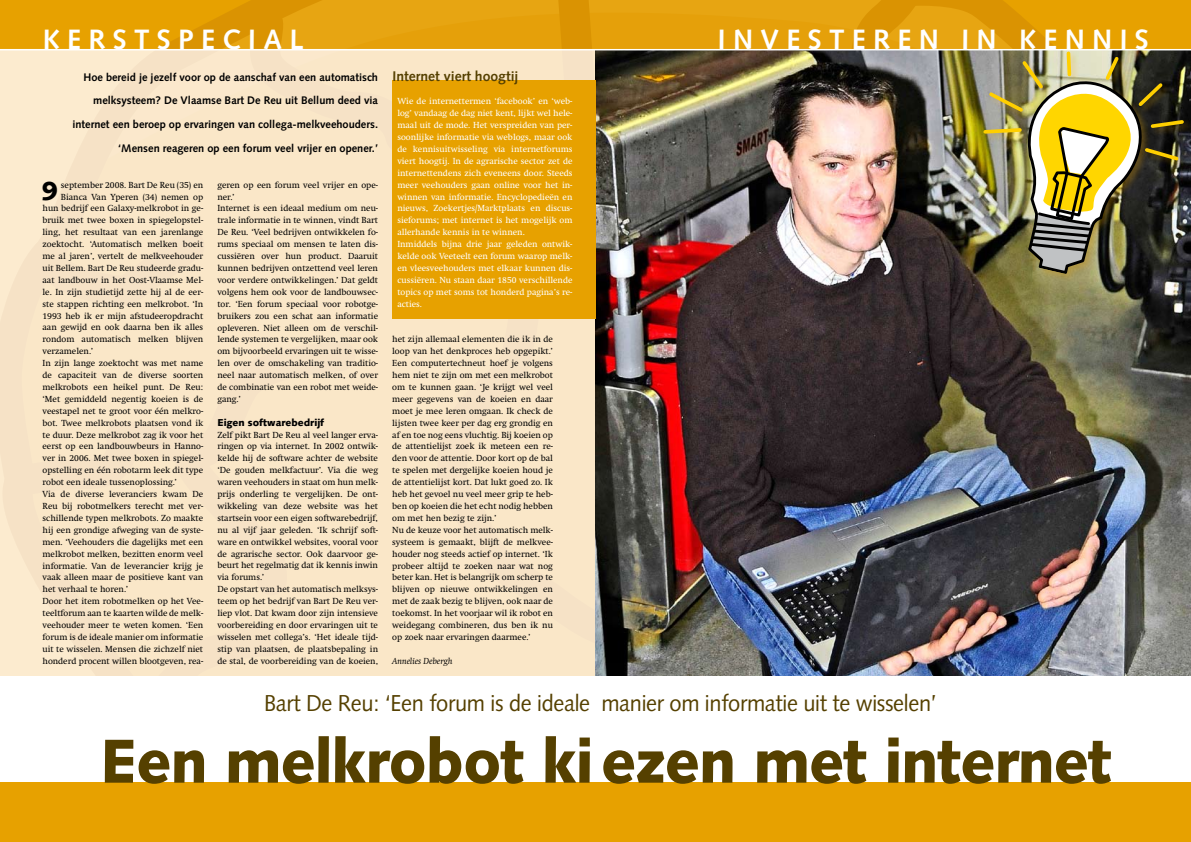
<style>
.page{position:relative;width:1191px;height:842px;background:#fff}
.page>*{position:absolute;margin:0;border:0;box-sizing:border-box;transform-origin:0 0}
.t1{font:900 62px "Syntax";letter-spacing:-.015em;color:#554000;scale:.95 1}
.t2{font:700 28px "Syntax";letter-spacing:.26em;color:#fff}
.t3{font:900 25.9px "Syntax";color:#000}
.t4{font:23px "Syntax";letter-spacing:-.015em;color:#554000;scale:.95 1}
.t5{font:700 14px "Syntax";color:#554000}
.t6{font:700 11px/23.8px "Syntax";color:#000;text-align:right}
.t7{font:900 10px "Syntax";color:#000}
.t8{font:8.7px/11.9px "Swift";color:#000}
.t9{font:8.7px/11.9px "Swift";color:#fff}
.t10{font:italic 8.7px "Swift";color:#000}
</style>
<div class="page">
<div style="left:0;top:50px;width:595px;height:625px;background:#fae7c8"></div>
<img style="left:595px;top:50px;width:596px;height:625px">
<div style="left:392px;top:80px;width:203px;height:238px;background:#e7a100"></div>
<div style="left:0;top:783px;width:1191px;height:59px;background:#e7a100"></div>
<svg style="left:0;top:0;width:1191px;height:49px;background:#e49f05"></svg>
<svg style="left:238px;top:0;width:198px;height:173px;background:#f0ca7b"></svg>
<img style="left:751px;top:0;width:186px;height:151px">
<div style="left:981px;top:49px;width:210px;height:234px;background:#e7a100;opacity:.3"></div>
<svg style="left:984px;top:276px;width:182px;height:12px;background:#68643f"></svg>
<img style="left:979px;top:48px;width:208px;height:228px">
<h2 class="t2" style="left:43px;top:23px;width:262px">ker stspeci al</h2>
<h2 class="t2" style="left:718px;top:23px;width:89px">INVESTE</h2>
<h2 class="t2" style="left:873px;top:23px;width:275px">RE N IN KE NNIS</h2>
<p class="t6" style="left:72px;top:65px;width:307px">Hoe bereid je jezelf voor op de aanschaf van een automatisch melksysteem? De Vlaamse Bart De Reu uit Bellum deed via internet een beroep op ervaringen van collega-melkveehouders. ‘Mensen reageren op een forum veel vrijer en opener.’</p>
<h3 class="t3" style="left:42px;top:175px;width:18px">9</h3>
<p class="t8" style="left:61px;top:179px;width:144px">september 2008. Bart De Reu (35) en</p>
<p class="t8" style="left:61px;top:191px;width:144px">Bianca Van Yperen (34) nemen op</p>
<p class="t8" style="left:43px;top:203px;width:162px">hun bedrijf een Galaxy-melkrobot in ge-</p>
<p class="t8" style="left:43px;top:214px;width:162px">bruik met twee boxen in spiegelopstel-</p>
<p class="t8" style="left:43px;top:226px;width:162px">ling, het resultaat van een jarenlange</p>
<p class="t8" style="left:43px;top:238px;width:162px">zoektocht. ‘Automatisch melken boeit</p>
<p class="t8" style="left:43px;top:250px;width:162px">me al jaren’, vertelt de melkveehouder</p>
<p class="t8" style="left:43px;top:262px;width:162px">uit Bellem. Bart De Reu studeerde gradu-</p>
<p class="t8" style="left:43px;top:274px;width:162px">aat landbouw in het Oost-Vlaamse Mel-</p>
<p class="t8" style="left:43px;top:286px;width:162px">le. In zijn studietijd zette hij al de eer-</p>
<p class="t8" style="left:43px;top:298px;width:162px">ste stappen richting een melkrobot. ‘In</p>
<p class="t8" style="left:43px;top:310px;width:162px">1993 heb ik er mijn afstudeeropdracht</p>
<p class="t8" style="left:43px;top:322px;width:162px">aan gewijd en ook daarna ben ik alles</p>
<p class="t8" style="left:43px;top:333px;width:162px">rondom automatisch melken blijven</p>
<p class="t8" style="left:43px;top:345px;width:52px">verzamelen.’</p>
<p class="t8" style="left:43px;top:357px;width:162px">In zijn lange zoektocht was met name</p>
<p class="t8" style="left:43px;top:369px;width:162px">de capaciteit van de diverse soorten</p>
<p class="t8" style="left:43px;top:381px;width:162px">melkrobots een heikel punt. De Reu:</p>
<p class="t8" style="left:43px;top:393px;width:162px">‘Met gemiddeld negentig koeien is de</p>
<p class="t8" style="left:43px;top:405px;width:162px">veestapel net te groot voor één melkro-</p>
<p class="t8" style="left:43px;top:417px;width:162px">bot. Twee melkrobots plaatsen vond ik</p>
<p class="t8" style="left:43px;top:429px;width:162px">te duur. Deze melkrobot zag ik voor het</p>
<p class="t8" style="left:43px;top:441px;width:162px">eerst op een landbouwbeurs in Hanno-</p>
<p class="t8" style="left:43px;top:452px;width:162px">ver in 2006. Met twee boxen in spiegel-</p>
<p class="t8" style="left:43px;top:464px;width:162px">opstelling en één robotarm leek dit type</p>
<p class="t8" style="left:43px;top:476px;width:136px">robot een ideale tussenoplossing.’</p>
<p class="t8" style="left:43px;top:488px;width:162px">Via de diverse leveranciers kwam De</p>
<p class="t8" style="left:43px;top:500px;width:162px">Reu bij robotmelkers terecht met ver-</p>
<p class="t8" style="left:43px;top:512px;width:162px">schillende typen melkrobots. Zo maakte</p>
<p class="t8" style="left:43px;top:524px;width:162px">hij een grondige afweging van de syste-</p>
<p class="t8" style="left:43px;top:536px;width:162px">men. ‘Veehouders die dagelijks met een</p>
<p class="t8" style="left:43px;top:548px;width:162px">melkrobot melken, bezitten enorm veel</p>
<p class="t8" style="left:43px;top:560px;width:162px">informatie. Van de leverancier krijg je</p>
<p class="t8" style="left:43px;top:571px;width:162px">vaak alleen maar de positieve kant van</p>
<p class="t8" style="left:43px;top:583px;width:87px">het verhaal te horen.’</p>
<p class="t8" style="left:43px;top:595px;width:162px">Door het item robotmelken op het Vee-</p>
<p class="t8" style="left:43px;top:607px;width:162px">teeltforum aan te kaarten wilde de melk-</p>
<p class="t8" style="left:43px;top:619px;width:162px">veehouder meer te weten komen. ‘Een</p>
<p class="t8" style="left:43px;top:631px;width:162px">forum is de ideale manier om informatie</p>
<p class="t8" style="left:43px;top:643px;width:162px">uit te wisselen. Mensen die zichzelf niet</p>
<p class="t8" style="left:43px;top:655px;width:162px">honderd procent willen blootgeven, rea-</p>
<p class="t8" style="left:217px;top:179px;width:162px">geren op een forum veel vrijer en ope&shy;ner.’<br>Internet is een ideaal medium om neu&shy;trale informatie in te winnen, vindt Bart De Reu. ‘Veel bedrijven ontwikkelen fo&shy;rums speciaal om mensen te laten dis&shy;cussiëren over hun product. Daaruit kunnen bedrijven ontzettend veel leren voor verdere ontwikkelingen.’ Dat geldt volgens hem ook voor de landbouwsec&shy;tor. ‘Een forum speciaal voor robotge&shy;bruikers zou een schat aan informatie opleveren. Niet alleen om de verschil&shy;lende systemen te vergelijken, maar ook om bijvoorbeeld ervaringen uit te wisse&shy;len over de omschakeling van traditio&shy;neel naar automatisch melken, of over de combinatie van een robot met weide&shy;gang.’</p>
<p class="t7" style="left:217px;top:416px;width:108px">Eigen softwarebedrijf</p>
<p class="t8" style="left:217px;top:429px;width:162px">Zelf pikt Bart De Reu al veel langer erva&shy;ringen op via internet. In 2002 ontwik&shy;kelde hij de software achter de website ‘De gouden melkfactuur’. Via die weg waren veehouders in staat om hun melk&shy;prijs onderling te vergelijken. De ont&shy;wikkeling van deze website was het startsein voor een eigen softwarebedrijf, nu al vijf jaar geleden. ‘Ik schrijf soft&shy;ware en ontwikkel websites, vooral voor de agrarische sector. Ook daarvoor ge&shy;beurt het regelmatig dat ik kennis inwin via forums.’<br>De opstart van het automatisch melksys&shy;teem op het bedrijf van Bart De Reu ver&shy;liep vlot. Dat kwam door zijn intensieve voorbereiding en door ervaringen uit te wisselen met collega’s. ‘Het ideale tijd&shy;stip van plaatsen, de plaatsbepaling in de stal, de voorbereiding van de koeien,</p>
<h3 class="t5" style="left:392px;top:68px;width:128px">Internet viert hoogtij</h3>
<p class="t9" style="left:397px;top:95px;width:177px">Wie de internettermen ‘facebook’ en ‘web&shy;log’ vandaag de dag niet kent, lijkt wel hele&shy;maal uit de mode. Het verspreiden van per&shy;soonlijke informatie via weblogs, maar ook de kennisuitwisseling via internetforums viert hoogtij. In de agrarische sector zet de internettendens zich eveneens door. Steeds meer veehouders gaan online voor het in&shy;winnen van informatie. Encyclopedieën en nieuws, Zoekertjes/Marktplaats en discus&shy;sieforums; met internet is het mogelijk om allerhande kennis in te winnen.<br>Inmiddels bijna drie jaar geleden ontwik&shy;kelde ook Veeteelt een forum waarop melk&shy;en vleesveehouders met elkaar kunnen dis&shy;cussiëren. Nu staan daar 1850 verschillende topics op met soms tot honderd pagina’s re&shy;acties.</p>
<p class="t8" style="left:392px;top:333px;width:162px">het zijn allemaal elementen die ik in de loop van het denkproces heb opgepikt.’ Een computertechneut hoef je volgens hem niet te zijn om met een melkrobot om te kunnen gaan. ‘Je krijgt wel veel meer gegevens van de koeien en daar moet je mee leren omgaan. Ik check de lijsten twee keer per dag erg grondig en af en toe nog eens vluchtig. Bij koeien op de attentielijst zoek ik meteen een re&shy;den voor de attentie. Door kort op de bal te spelen met dergelijke koeien houd je de attentielijst kort. Dat lukt goed zo. Ik heb het gevoel nu veel meer grip te heb&shy;ben op koeien die het echt nodig hebben om met hen bezig te zijn.’<br>Nu de keuze voor het automatisch melk&shy;systeem is gemaakt, blijft de melkvee&shy;houder nog steeds actief op internet. ‘Ik probeer altijd te zoeken naar wat nog beter kan. Het is belangrijk om scherp te blijven op nieuwe ontwikkelingen en met de zaak bezig te blijven, ook naar de toekomst. In het voorjaar wil ik robot en weidegang combineren, dus ben ik nu op zoek naar ervaringen daarmee.’</p>
<p class="t10" style="left:392px;top:656px;width:62px">Annelies Debergh</p>
<h3 class="t4" style="left:264px;top:690px;width:710px">Bart De Reu: ‘Een forum is de ideale manier om informatie uit te wisselen’</h3>
<h1 class="t1" style="left:100px;top:724px;width:1066px">Een melkrobot kiezen met internet</h1>
</div>
